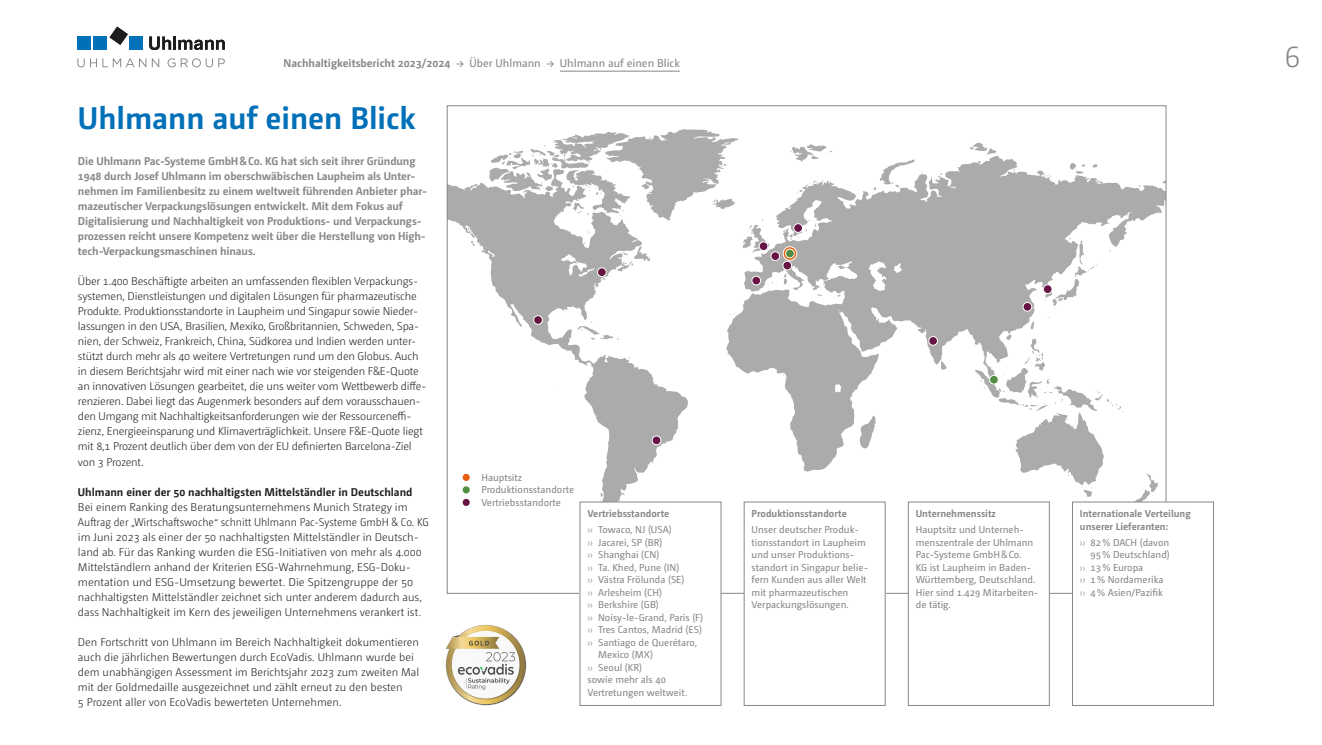
<style>
.page{position:relative;width:1322px;height:745px;background:#fff}
.page>*{position:absolute;margin:0;border:0;box-sizing:border-box;transform-origin:0 0}
.t1{font:700 31.25px "Camingo Dos Pro";color:#0070b8}
.t2{font:300 31.25px "Camingo Dos Pro";color:#878787}
.t3{font:300 11.25px/15px "Camingo Dos Pro";letter-spacing:-.01em;color:#1d1d1b}
.t4{font:700 11.25px/15px "Camingo Dos Pro";letter-spacing:-.01em;color:#878787}
.t5{font:11.25px "Camingo Dos Pro";color:#878787}
.t6{font:700 11.25px "Camingo Dos Pro";color:#1d1d1b}
.t7{font:10px/12.5px "Camingo Dos Pro";color:#878787}
.t8{font:700 10px/16px "Camingo Dos Pro";color:#878787}
.s1{font-weight:700}
.s2{font-weight:300}
.s3{font-weight:400}
</style>
<div class="page">
<svg style="left:110px;top:27px;width:18px;height:18px"></svg>
<div style="left:77px;top:36px;width:14px;height:14px;background:#0070b8"></div>
<div style="left:94px;top:36px;width:13px;height:14px;background:#0070b8"></div>
<div style="left:129px;top:36px;width:14px;height:14px;background:#0070b8"></div>
<svg style="left:149px;top:36px;width:76px;height:14px"></svg>
<svg style="left:77px;top:58px;width:148px;height:9px"></svg>
<svg style="left:446px;top:129px;width:721px;height:402px"></svg>
<div style="left:597px;top:267px;width:9px;height:9px;background:#671445;border-radius:50%"></div>
<div style="left:597px;top:267px;width:9px;height:9px;border:1px solid #fff;border-radius:50%"></div>
<div style="left:652px;top:435px;width:9px;height:9px;background:#671445;border-radius:50%"></div>
<div style="left:652px;top:435px;width:9px;height:9px;border:1px solid #fff;border-radius:50%"></div>
<div style="left:1023px;top:302px;width:8px;height:9px;background:#671445;border-radius:50%"></div>
<div style="left:1023px;top:302px;width:9px;height:9px;border:1px solid #fff;border-radius:50%"></div>
<div style="left:1043px;top:284px;width:9px;height:9px;background:#671445;border-radius:50%"></div>
<div style="left:1043px;top:284px;width:9px;height:9px;border:1px solid #fff;border-radius:50%"></div>
<div style="left:929px;top:336px;width:8px;height:9px;background:#671445;border-radius:50%"></div>
<div style="left:928px;top:336px;width:10px;height:9px;border:1px solid #fff;border-radius:50%"></div>
<div style="left:794px;top:223px;width:8px;height:9px;background:#671445;border-radius:50%"></div>
<div style="left:793px;top:223px;width:10px;height:9px;border:1px solid #fff;border-radius:50%"></div>
<div style="left:783px;top:261px;width:9px;height:9px;background:#671445;border-radius:50%"></div>
<div style="left:782px;top:261px;width:10px;height:9px;border:1px solid #fff;border-radius:50%"></div>
<div style="left:759px;top:241px;width:9px;height:9px;background:#671445;border-radius:50%"></div>
<div style="left:759px;top:241px;width:9px;height:10px;border:1px solid #fff;border-radius:50%"></div>
<div style="left:771px;top:251px;width:9px;height:9px;background:#671445;border-radius:50%"></div>
<div style="left:770px;top:251px;width:10px;height:10px;border:1px solid #fff;border-radius:50%"></div>
<div style="left:752px;top:276px;width:9px;height:9px;background:#671445;border-radius:50%"></div>
<div style="left:751px;top:276px;width:10px;height:9px;border:1px solid #fff;border-radius:50%"></div>
<div style="left:533px;top:315px;width:9px;height:9px;background:#671445;border-radius:50%"></div>
<div style="left:533px;top:315px;width:10px;height:9px;border:1px solid #fff;border-radius:50%"></div>
<div style="left:989px;top:375px;width:9px;height:9px;background:#538d41;border-radius:50%"></div>
<div style="left:989px;top:375px;width:9px;height:9px;border:1px solid #fff;border-radius:50%"></div>
<svg style="left:783px;top:246px;width:14px;height:14px"></svg>
<div style="left:783px;top:246px;width:14px;height:14px;border:1px solid #fff;border-radius:50%"></div>
<div style="left:785px;top:249px;width:9px;height:9px;background:#538d41;border-radius:50%"></div>
<div style="left:785px;top:249px;width:9px;height:9px;border:1px solid #fff;border-radius:50%"></div>
<div style="left:1166px;top:165px;width:70px;height:396px;background:#fff"></div>
<hr style="left:560px;top:71px;width:120px;height:1px;background:#878787">
<div style="left:580px;top:501px;width:141px;height:204px;background:#fff"></div>
<div style="left:579px;top:501px;width:142px;height:204px;border:1px solid #878787"></div>
<div style="left:744px;top:501px;width:141px;height:204px;background:#fff"></div>
<div style="left:744px;top:501px;width:141px;height:204px;border:1px solid #878787"></div>
<div style="left:908px;top:501px;width:141px;height:204px;background:#fff"></div>
<div style="left:908px;top:501px;width:141px;height:204px;border:1px solid #878787"></div>
<div style="left:1072px;top:501px;width:141px;height:204px;background:#fff"></div>
<div style="left:1072px;top:501px;width:142px;height:204px;border:1px solid #878787"></div>
<div style="left:463px;top:473px;width:7px;height:7px;background:#e95d0e;border-radius:50%"></div>
<div style="left:463px;top:486px;width:7px;height:7px;background:#538d41;border-radius:50%"></div>
<div style="left:463px;top:498px;width:7px;height:7px;background:#671445;border-radius:50%"></div>
<img style="left:445px;top:624px;width:81px;height:81px">
<p class="t5" style="left:283px;top:57px;width:398px"><span class="s1">Nachhaltigkeitsbericht 2023/2024</span> → Über Uhlmann → Uhlmann auf einen Blick</p>
<h1 class="t2" style="left:1284px;top:39px;width:18px">6</h1>
<h1 class="t1" style="left:78px;top:99px;width:339px">Uhlmann auf einen Blick</h1>
<p class="t4" style="left:78px;top:153px;width:351px">Die Uhlmann Pac-Systeme GmbH&amp;Co. KG hat sich seit ihrer Gründung 1948 durch Josef Uhlmann im oberschwäbischen Laupheim als Unter&shy;nehmen im Familienbesitz zu einem weltweit führenden Anbieter phar&shy;mazeutischer Verpackungslösungen entwickelt. Mit dem Fokus auf Digitalisierung und Nachhaltigkeit von Produktions- und Verpackungs&shy;prozessen reicht unsere Kompetenz weit über die Herstellung von High&shy;tech-Verpackungsmaschinen hinaus.</p>
<p class="t3" style="left:78px;top:274px;width:350px">Über 1.400 Beschäftigte arbeiten an umfassenden flexiblen Verpackungs&shy;systemen, Dienstleistungen und digitalen Lösungen für pharmazeutische Produkte. Produktionsstandorte in Laupheim und Singapur sowie Nieder&shy;lassungen in den USA, Brasilien, Mexiko, Großbritannien, Schweden, Spa&shy;nien, der Schweiz, Frankreich, China, Südkorea und Indien werden unter&shy;stützt durch mehr als 40 weitere Vertretungen rund um den Globus. Auch in diesem Berichtsjahr wird mit einer nach wie vor steigenden F&amp;E-Quote an innovativen Lösungen gearbeitet, die uns weiter vom Wettbewerb diffe&shy;renzieren. Dabei liegt das Augenmerk besonders auf dem vorausschauen&shy;den Umgang mit Nachhaltigkeitsanforderungen wie der Ressourceneffi&shy;zienz, Energieeinsparung und Klimaverträglichkeit. Unsere F&amp;E-Quote liegt mit 8,1 Prozent deutlich über dem von der EU definierten Barcelona-Ziel von 3 Prozent.</p>
<p class="t6" style="left:78px;top:484px;width:336px">Uhlmann einer der 50 nachhaltigsten Mittelständler in Deutschland</p>
<p class="t3" style="left:78px;top:499px;width:352px">Bei einem Ranking des Beratungsunternehmens Munich Strategy im Auftrag der „Wirtschaftswoche“ schnitt Uhlmann Pac-Systeme GmbH &amp; Co. KG im Juni 2023 als einer der 50 nachhaltigsten Mittelständler in Deutsch&shy;land ab. Für das Ranking wurden die ESG-Initiativen von mehr als 4.000<br>Mittelständlern anhand der Kriterien ESG-Wahrnehmung, ESG-Doku&shy;mentation und ESG-Umsetzung bewertet. Die Spitzengruppe der 50 nachhaltigsten Mittelständler zeichnet sich unter anderem dadurch aus, dass Nachhaltigkeit im Kern des jeweiligen Unternehmens verankert ist.</p>
<p class="t3" style="left:78px;top:634px;width:343px">Den Fortschritt von Uhlmann im Bereich Nachhaltigkeit dokumentieren auch die jährlichen Bewertungen durch EcoVadis. Uhlmann wurde bei dem unabhängigen Assessment im Berichtsjahr 2023 zum zweiten Mal mit der Goldmedaille ausgezeichnet und zählt erneut zu den besten<br>5 Prozent aller von EcoVadis bewerteten Unternehmen.</p>
<p class="t7" style="left:481px;top:471px;width:94px">Hauptsitz<br>Produktionsstandorte<br>Vertriebsstandorte</p>
<p class="t8" style="left:587px;top:505px;width:86px">Vertriebsstandorte <span class="s2">››</span> <span class="s3">Towaco, NJ (USA)</span></p>
<p class="t7" style="left:587px;top:535px;width:76px"><span class="s2">››</span> Jacarei, SP (BR)</p>
<p class="t7" style="left:587px;top:548px;width:73px"><span class="s2">››</span> Shanghai (CN)</p>
<p class="t7" style="left:587px;top:560px;width:93px"><span class="s2">››</span> Ta. Khed, Pune (IN)</p>
<p class="t7" style="left:587px;top:573px;width:98px"><span class="s2">››</span> Västra Frölunda (SE)</p>
<p class="t7" style="left:587px;top:585px;width:76px"><span class="s2">››</span> Arlesheim (CH)</p>
<p class="t7" style="left:587px;top:598px;width:73px"><span class="s2">››</span> Berkshire (GB)</p>
<p class="t7" style="left:587px;top:610px;width:117px"><span class="s2">››</span> Noisy-le-Grand, Paris (F)</p>
<p class="t7" style="left:587px;top:623px;width:116px"><span class="s2">››</span> Tres Cantos, Madrid (ES)</p>
<p class="t7" style="left:587px;top:635px;width:111px"><span class="s2">››</span> Santiago de Querétaro,</p>
<p class="t7" style="left:598px;top:648px;width:56px">Mexico (MX)</p>
<p class="t7" style="left:587px;top:660px;width:56px"><span class="s2">››</span> Seoul (KR)</p>
<p class="t7" style="left:587px;top:673px;width:80px">sowie mehr als 40</p>
<p class="t7" style="left:587px;top:685px;width:102px">Vertretungen weltweit.</p>
<p class="t8" style="left:751px;top:505px;width:97px">Produktionsstandorte</p>
<p class="t7" style="left:751px;top:523px;width:118px">Unser deutscher Produk&shy;tionsstandort in Laupheim und unser Produktions&shy;standort in Singapur belie&shy;fern Kunden aus aller Welt mit pharmazeutischen<br>Verpackungslösungen.</p>
<p class="t8" style="left:916px;top:505px;width:82px">Unternehmenssitz</p>
<p class="t7" style="left:916px;top:523px;width:124px">Hauptsitz und Unterneh&shy;menszentrale der Uhlmann<br>Pac-Systeme GmbH&amp;Co.<br>KG ist Laupheim in Baden-<br>Württemberg, Deutschland.<br>Hier sind 1.429 Mitarbeiten&shy;de tätig.</p>
<p class="t8" style="left:1080px;top:506px;width:112px;line-height:12.5px">Internationale Verteilung unserer Lieferanten:</p>
<p class="t7" style="left:1080px;top:535px;width:91px"><span class="s2">››</span> 82% DACH (davon</p>
<p class="t7" style="left:1090px;top:548px;width:81px">95% Deutschland)</p>
<p class="t7" style="left:1080px;top:560px;width:65px"><span class="s2">››</span> 13% Europa</p>
<p class="t7" style="left:1080px;top:573px;width:85px"><span class="s2">››</span> 1% Nordamerika</p>
<p class="t7" style="left:1080px;top:585px;width:84px"><span class="s2">››</span> 4% Asien/Pazifik</p>
</div>
